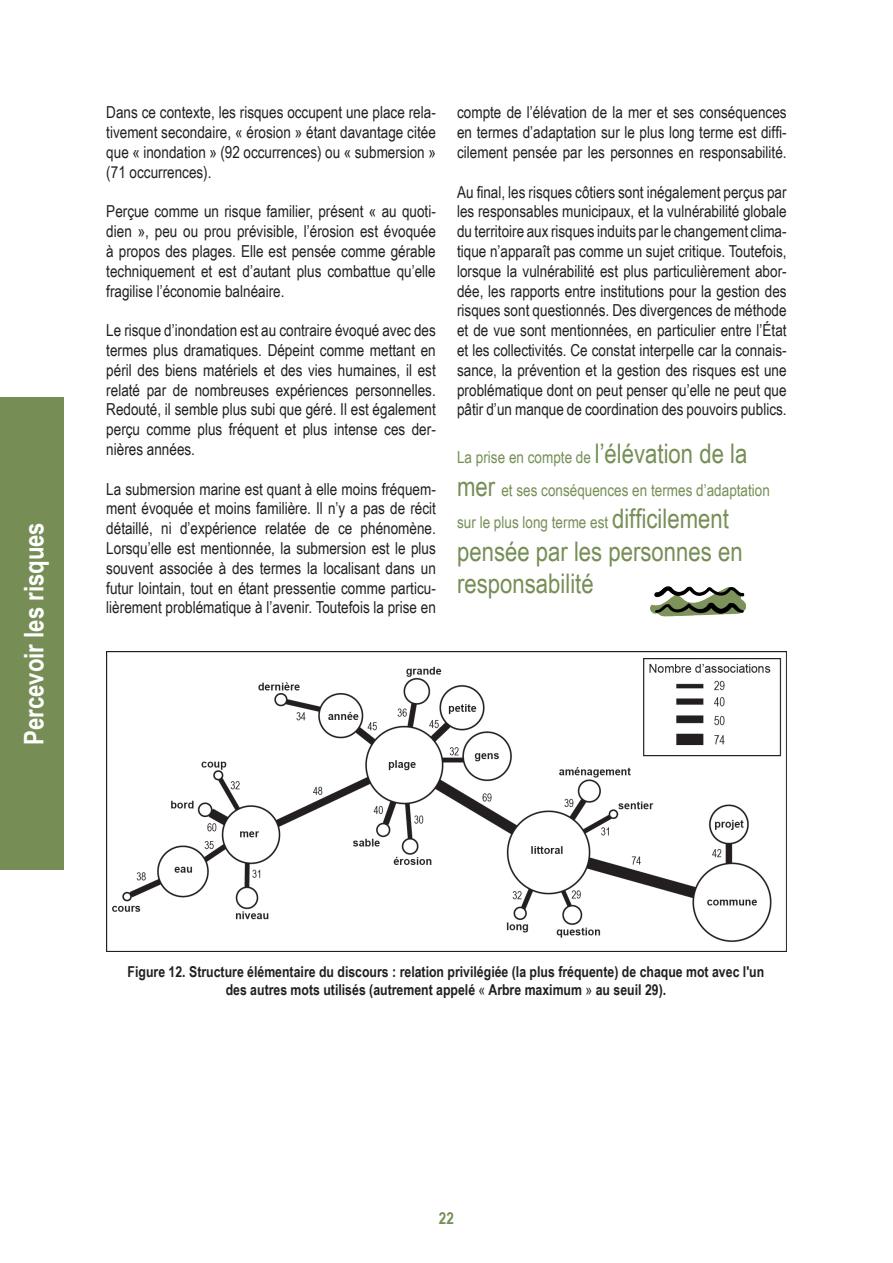
<style>
.page{position:relative;width:893px;height:1263px;background:#fff}
.page>*{position:absolute;margin:0;border:0;box-sizing:border-box;transform-origin:0 0}
.t1{font:700 27px "Arial Narrow";color:#fff}
.t2{font:27px/32.4px "Arial Narrow";color:#768e56}
.t3{font:16.5px/19.8px "Arial Narrow";color:#231f20;text-align:justify}
.t4{font:16.5px/32.4px "Arial Narrow";color:#768e56}
.t5{font:700 16.5px "Arial Narrow";color:#768e56}
.t6{font:700 15px/18px "Arial Narrow";color:#231f20;text-align:center}
.s1{font-size:27px}
.s2{font-weight:400}
</style>
<div class="page">
<img style="left:106px;top:652px;width:681px;height:299px">
<img style="left:651px;top:586px;width:95px;height:31px">
<div style="left:0;top:398px;width:64px;height:472px;background:#768e56"></div>
<h1 class="t1" style="left:3px;top:745px;width:224px;rotate:-90deg">Percevoir les risques</h1>
<h1 class="t1" style="left:14px;top:745px;width:224px;rotate:-90deg">Percevoir les risques</h1>
<p class="t3" style="left:106px;top:102px;width:331px">Dans ce contexte, les risques occupent une place rela&shy;tivement secondaire, « érosion » étant davantage citée que « inondation » (92 occurrences) ou « submersion » (71 occurrences).</p>
<p class="t3" style="left:106px;top:201px;width:331px">Perçue comme un risque familier, présent « au quoti&shy;dien », peu ou prou prévisible, l’érosion est évoquée à propos des plages. Elle est pensée comme gérable techniquement et est d’autant plus combattue qu’elle fragilise l’économie balnéaire.</p>
<p class="t3" style="left:106px;top:320px;width:331px">Le risque d’inondation est au contraire évoqué avec des termes plus dramatiques. Dépeint comme mettant en péril des biens matériels et des vies humaines, il est relaté par de nombreuses expériences personnelles.<br>Redouté, il semble plus subi que géré. Il est également perçu comme plus fréquent et plus intense ces der&shy;nières années.</p>
<p class="t3" style="left:106px;top:478px;width:331px">La submersion marine est quant à elle moins fréquem&shy;ment évoquée et moins familière. Il n’y a pas de récit détaillé, ni d’expérience relatée de ce phénomène.<br>Lorsqu’elle est mentionnée, la submersion est le plus souvent associée à des termes la localisant dans un futur lointain, tout en étant pressentie comme particu&shy;lièrement problématique à l’avenir. Toutefois la prise en</p>
<p class="t3" style="left:457px;top:102px;width:331px">compte de l’élévation de la mer et ses conséquences en termes d’adaptation sur le plus long terme est diffi&shy;cilement pensée par les personnes en responsabilité.</p>
<p class="t3" style="left:457px;top:181px;width:331px">Au final, les risques côtiers sont inégalement perçus par les responsables municipaux, et la vulnérabilité globale du territoire aux risques induits par le changement clima&shy;tique n’apparaît pas comme un sujet critique. Toutefois, lorsque la vulnérabilité est plus particulièrement abor&shy;dée, les rapports entre institutions pour la gestion des risques sont questionnés. Des divergences de méthode et de vue sont mentionnées, en particulier entre l’État et les collectivités. Ce constat interpelle car la connais&shy;sance, la prévention et la gestion des risques est une problématique dont on peut penser qu’elle ne peut que pâtir d’un manque de coordination des pouvoirs publics.</p>
<p class="t4" style="left:457px;top:441px;width:314px">La prise en compte de <span class="s1">l’élévation de la mer</span> et ses conséquences en termes d’adaptation sur le plus long terme est <span class="s1">difficilement</span></p>
<h1 class="t2" style="left:457px;top:534px;width:287px">pensée par les personnes en responsabilité</h1>
<p class="t6" style="left:128px;top:962px;width:638px">Figure 12. Structure élémentaire du discours : relation privilégiée (la plus fréquente) de chaque mot avec l'un des autres mots utilisés (autrement appelé <span class="s2">«</span> Arbre maximum <span class="s2">»</span> au seuil 29).</p>
<p class="t5" style="left:439px;top:1205px;width:17px">22</p>
</div>
